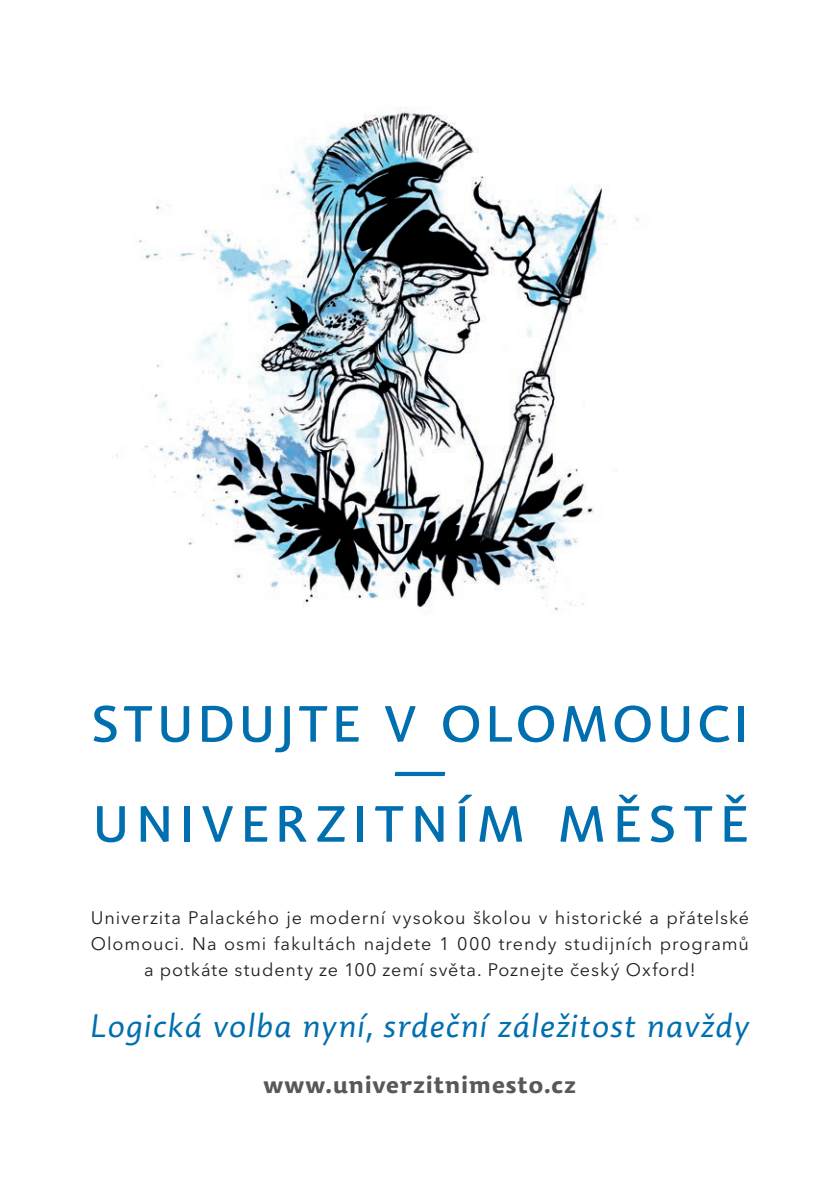
<style>
.page{position:relative;width:840px;height:1191px;background:#fff}
.page>*{position:absolute;margin:0;border:0;box-sizing:border-box;transform-origin:0 0}
.t1{font:500 50px/50px "Dederon SDOT";letter-spacing:.125em;color:#006faf;text-align:center}
.t2{font:italic 300 32px "Dederon SLOT";letter-spacing:.025em;color:#006faf}
.t3{font:700 24px "Dederon SDOT";letter-spacing:.015em;color:#57585a}
.t4{font:18px/26px "Avenir Next LT Pro";letter-spacing:.05em;color:#231f20;text-align:center}
</style>
<div class="page">
<img style="left:116px;top:107px;width:524px;height:506px">
<h1 class="t1" style="left:92px;top:699px;width:657px">STUDUJTE V OLOMOUCI —<br>UNIVERZITNÍM MĚSTĚ</h1>
<p class="t4" style="left:91px;top:905px;width:659px">Univerzita Palackého je moderní vysokou školou v historické a přátelské<br>Olomouci. Na osmi fakultách najdete 1 000 trendy studijních programů a potkáte studenty ze 100 zemí světa. Poznejte český Oxford!</p>
<h2 class="t2" style="left:91px;top:1006px;width:659px">Logická volba nyní, srdeční záležitost navždy</h2>
<h3 class="t3" style="left:263px;top:1069px;width:314px">www.univerzitnimesto.cz</h3>
</div>
